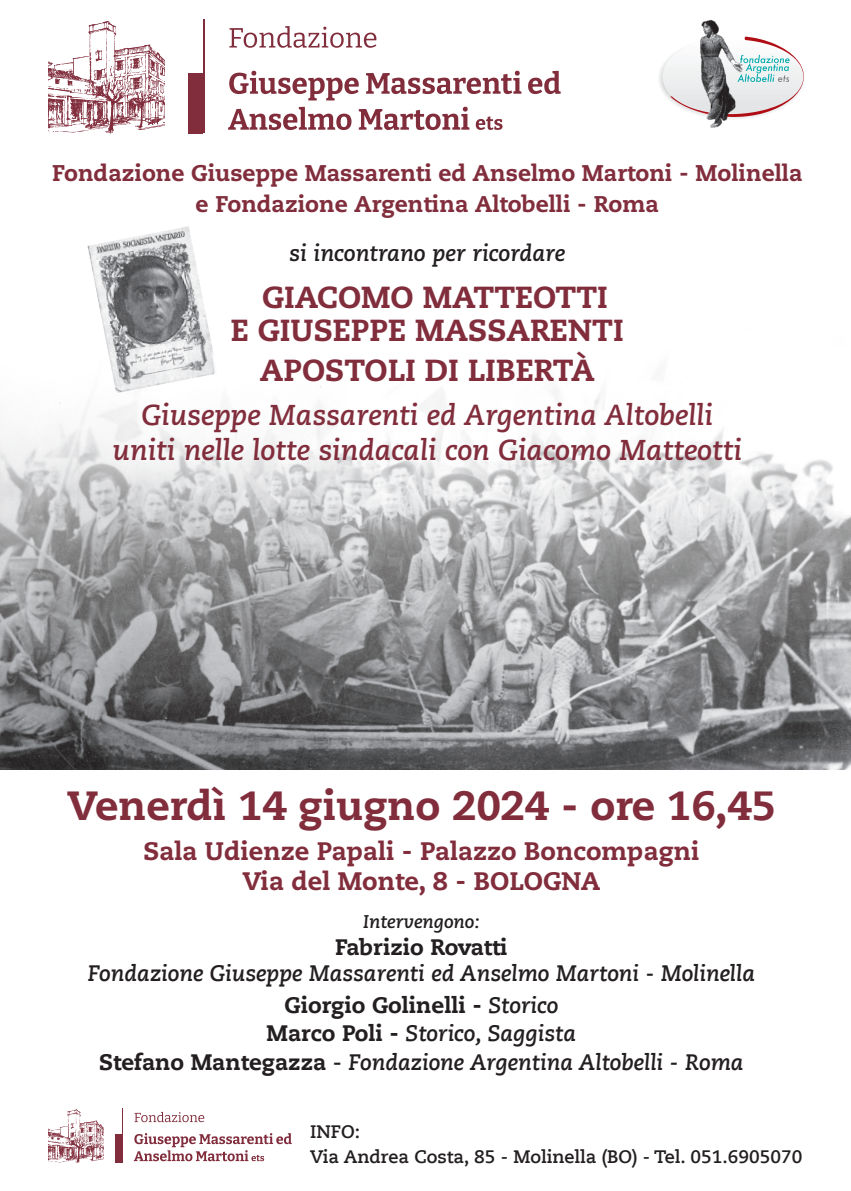
<style>
.page{position:relative;width:851px;height:1191px;background:#fff}
.page>*{position:absolute;margin:0;border:0;box-sizing:border-box;transform-origin:0 0}
.t1{font:800 40.8px "Caecilia LT Std";color:#812d3c}
.t2{font:800 30.4px/32.8px "Caecilia LT Std";color:#812d3c;text-align:center}
.t3{font:italic 700 28.8px/34.4px "Caecilia LT Std";color:#812d3c;text-align:center}
.t4{font:800 25.2px/30.4px "Caecilia LT Std";color:#812d3c;text-align:center}
.t5{font:800 22.8px/30.6px "Caecilia LT Std";color:#812d3c;text-align:center}
.t6{font:italic 700 22.8px "Caecilia LT Std";color:#231f20}
.t7{font:italic 700 22.2px/28.8px "Caecilia LT Pro 76";color:#231f20;text-align:center}
.t8{font:800 22.2px "Caecilia LT Pro 85";color:#231f20}
.t9{font:italic 700 18.4px "Caecilia LT Std";color:#231f20}
.t10{font:700 18px/25.2px "Caecilia LT Pro 75";color:#231f20}
.s1{font-family:"Caecilia LT Pro 76";font-weight:700;font-style:italic}
.s2{font-family:"Caecilia LT Pro 85";font-weight:800;font-style:normal}
.s3{font-family:"Caecilia LT Pro 75";font-style:normal}
</style>
<div class="page">
<img style="left:0;top:386px;width:850px;height:383px">
<svg style="left:229px;top:26px;width:147px;height:22px"></svg>
<svg style="left:229px;top:71px;width:129px;height:29px"></svg>
<svg style="left:366px;top:71px;width:155px;height:23px"></svg>
<svg style="left:528px;top:71px;width:32px;height:23px"></svg>
<svg style="left:228px;top:107px;width:123px;height:23px"></svg>
<svg style="left:359px;top:107px;width:110px;height:23px"></svg>
<svg style="left:475px;top:116px;width:27px;height:14px"></svg>
<div style="left:189px;top:73px;width:14px;height:60px;background:#812d3c"></div>
<hr style="left:202px;top:19px;width:2px;height:114px;background:#812d3c">
<img style="left:49px;top:21px;width:115px;height:113px">
<img style="left:701px;top:19px;width:25px;height:108px">
<svg style="left:659px;top:37px;width:145px;height:83px"></svg>
<img style="left:87px;top:226px;width:130px;height:167px">
<svg style="left:134px;top:1111px;width:70px;height:11px"></svg>
<svg style="left:134px;top:1133px;width:158px;height:28px"></svg>
<div style="left:115px;top:1134px;width:7px;height:28px;background:#812d3c"></div>
<hr style="left:122px;top:1108px;width:1px;height:54px;background:#812d3c">
<img style="left:49px;top:1109px;width:54px;height:54px">
<p class="t5" style="left:52px;top:158px;width:751px">Fondazione Giuseppe Massarenti ed Anselmo Martoni - Molinella e Fondazione Argentina Altobelli - Roma</p>
<p class="t6" style="left:289px;top:240px;width:277px">si incontrano per ricordare</p>
<h2 class="t2" style="left:231px;top:281px;width:394px">GIACOMO MATTEOTTI<br>E GIUSEPPE MASSARENTI</h2>
<h2 class="t2" style="left:260px;top:354px;width:336px">APOSTOLI DI LIBERTÀ</h2>
<p class="t3" style="left:113px;top:398px;width:630px">Giuseppe Massarenti ed Argentina Altobelli uniti nelle lotte sindacali con Giacomo Matteotti</p>
<h1 class="t1" style="left:67px;top:780px;width:710px">Venerdì 14 giugno 2024 - ore 16,45</h1>
<p class="t4" style="left:143px;top:835px;width:557px">Sala Udienze Papali - Palazzo Boncompagni<br>Via del Monte, 8 - BOLOGNA</p>
<p class="t9" style="left:363px;top:910px;width:118px">Intervengono:</p>
<p class="t8" style="left:335px;top:931px;width:174px">Fabrizio Rovatti</p>
<p class="t7" style="left:88px;top:958px;width:669px">Fondazione Giuseppe Massarenti ed Anselmo Martoni - Molinella</p>
<p class="t8" style="left:284px;top:989px;width:275px">Giorgio Golinelli - <span class="s1">Storico</span></p>
<p class="t7" style="left:99px;top:1019px;width:646px"><span class="s2">Marco Poli -</span> Storico, Saggista<br><span class="s2">Stefano Mantegazza</span> <span class="s3">-</span> Fondazione Argentina Altobelli - Roma</p>
<p class="t10" style="left:310px;top:1118px;width:494px">INFO:<br>Via Andrea Costa, 85 - Molinella (BO) - Tel. 051.6905070</p>
</div>
